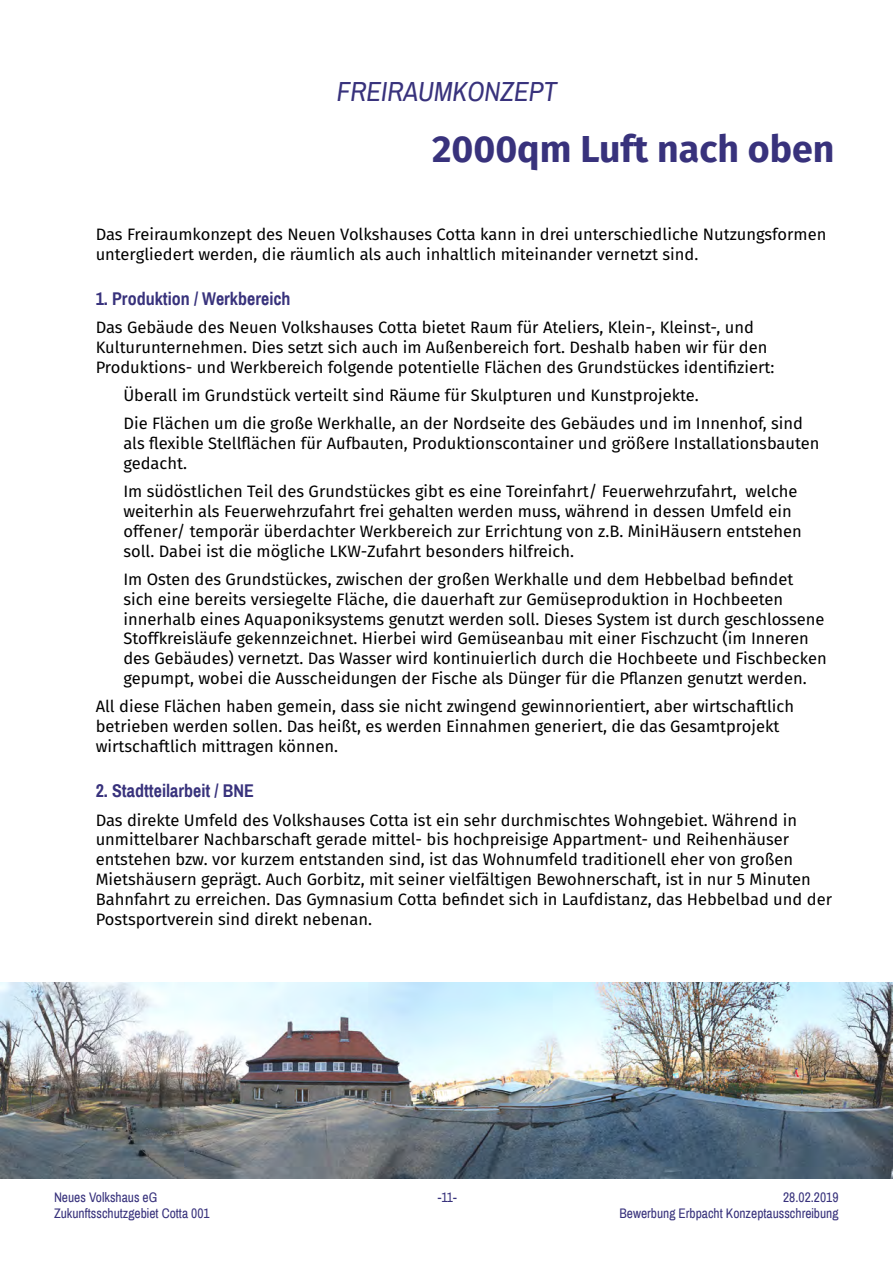
<style>
.page{position:relative;width:893px;height:1263px;background:#fff}
.page>*{position:absolute;margin:0;border:0;box-sizing:border-box;transform-origin:0 0}
.t1{font:700 37.5px "Fira Sans";color:#38327c}
.t2{font:italic 27px "Archivo Narrow";color:#38327c}
.t3{font:700 18px "Archivo Narrow";color:#38327c}
.t4{font:16.5px/19.8px "Fira Sans";color:#000}
.t5{font:13.5px "Archivo Narrow";color:#38327c}
</style>
<div class="page">
<img style="left:0;top:982px;width:893px;height:196px">
<h2 class="t2" style="left:337px;top:75px;width:222px">FREIRAUMKONZEPT</h2>
<h1 class="t1" style="left:432px;top:117px;width:404px">2000qm Luft nach oben</h1>
<p class="t4" style="left:96px;top:224px;width:732px">Das Freiraumkonzept des Neuen Volkshauses Cotta kann in drei unterschiedliche Nutzungsformen untergliedert werden, die räumlich als auch inhaltlich miteinander vernetzt sind.</p>
<p class="t3" style="left:96px;top:288px;width:196px">1. Produktion / Werkbereich</p>
<p class="t4" style="left:96px;top:317px;width:680px">Das Gebäude des Neuen Volkshauses Cotta bietet Raum für Ateliers, Klein-, Kleinst-, und<br>Kulturunternehmen. Dies setzt sich auch im Außenbereich fort. Deshalb haben wir für den<br>Produktions- und Werkbereich folgende potentielle Flächen des Grundstückes identifiziert:</p>
<p class="t4" style="left:123px;top:381px;width:681px;line-height:28.3px">Überall im Grundstück verteilt sind Räume für Skulpturen und Kunstprojekte.<br>Die Flächen um die große Werkhalle, an der Nordseite des Gebäudes und im Innenhof, sind</p>
<p class="t4" style="left:123px;top:433px;width:698px">als flexible Stellflächen für Aufbauten, Produktionscontainer und größere Installationsbauten gedacht.</p>
<p class="t4" style="left:123px;top:481px;width:680px">Im südöstlichen Teil des Grundstückes gibt es eine Toreinfahrt/ Feuerwehrzufahrt, welche weiterhin als Feuerwehrzufahrt frei gehalten werden muss, während in dessen Umfeld ein offener/ temporär überdachter Werkbereich zur Errichtung von z.B. MiniHäusern entstehen soll. Dabei ist die mögliche LKW-Zufahrt besonders hilfreich.</p>
<p class="t4" style="left:123px;top:569px;width:705px">Im Osten des Grundstückes, zwischen der großen Werkhalle und dem Hebbelbad befindet sich eine bereits versiegelte Fläche, die dauerhaft zur Gemüseproduktion in Hochbeeten innerhalb eines Aquaponiksystems genutzt werden soll. Dieses System ist durch geschlossene Stoffkreisläufe gekennzeichnet. Hierbei wird Gemüseanbau mit einer Fischzucht (im Inneren des Gebäudes) vernetzt. Das Wasser wird kontinuierlich durch die Hochbeete und Fischbecken gepumpt, wobei die Ausscheidungen der Fische als Dünger für die Pflanzen genutzt werden.</p>
<p class="t4" style="left:96px;top:696px;width:700px">All diese Flächen haben gemein, dass sie nicht zwingend gewinnorientiert, aber wirtschaftlich betrieben werden sollen. Das heißt, es werden Einnahmen generiert, die das Gesamtprojekt wirtschaftlich mittragen können.</p>
<p class="t3" style="left:96px;top:780px;width:160px">2. Stadtteilarbeit / BNE</p>
<p class="t4" style="left:96px;top:809px;width:738px">Das direkte Umfeld des Volkshauses Cotta ist ein sehr durchmischtes Wohngebiet. Während in unmittelbarer Nachbarschaft gerade mittel- bis hochpreisige Appartment- und Reihenhäuser entstehen bzw. vor kurzem entstanden sind, ist das Wohnumfeld traditionell eher von großen Mietshäusern geprägt. Auch Gorbitz, mit seiner vielfältigen Bewohnerschaft, ist in nur 5 Minuten Bahnfahrt zu erreichen. Das Gymnasium Cotta befindet sich in Laufdistanz, das Hebbelbad und der Postsportverein sind direkt nebenan.</p>
<p class="t5" style="left:54px;top:1189px;width:105px">Neues Volkshaus eG</p>
<p class="t5" style="left:438px;top:1189px;width:20px">-11-</p>
<p class="t5" style="left:783px;top:1189px;width:57px">28.02.2019</p>
<p class="t5" style="left:54px;top:1205px;width:157px">Zukunftsschutzgebiet Cotta 001</p>
<p class="t5" style="left:619px;top:1205px;width:221px">Bewerbung Erbpacht Konzeptausschreibung</p>
</div>
